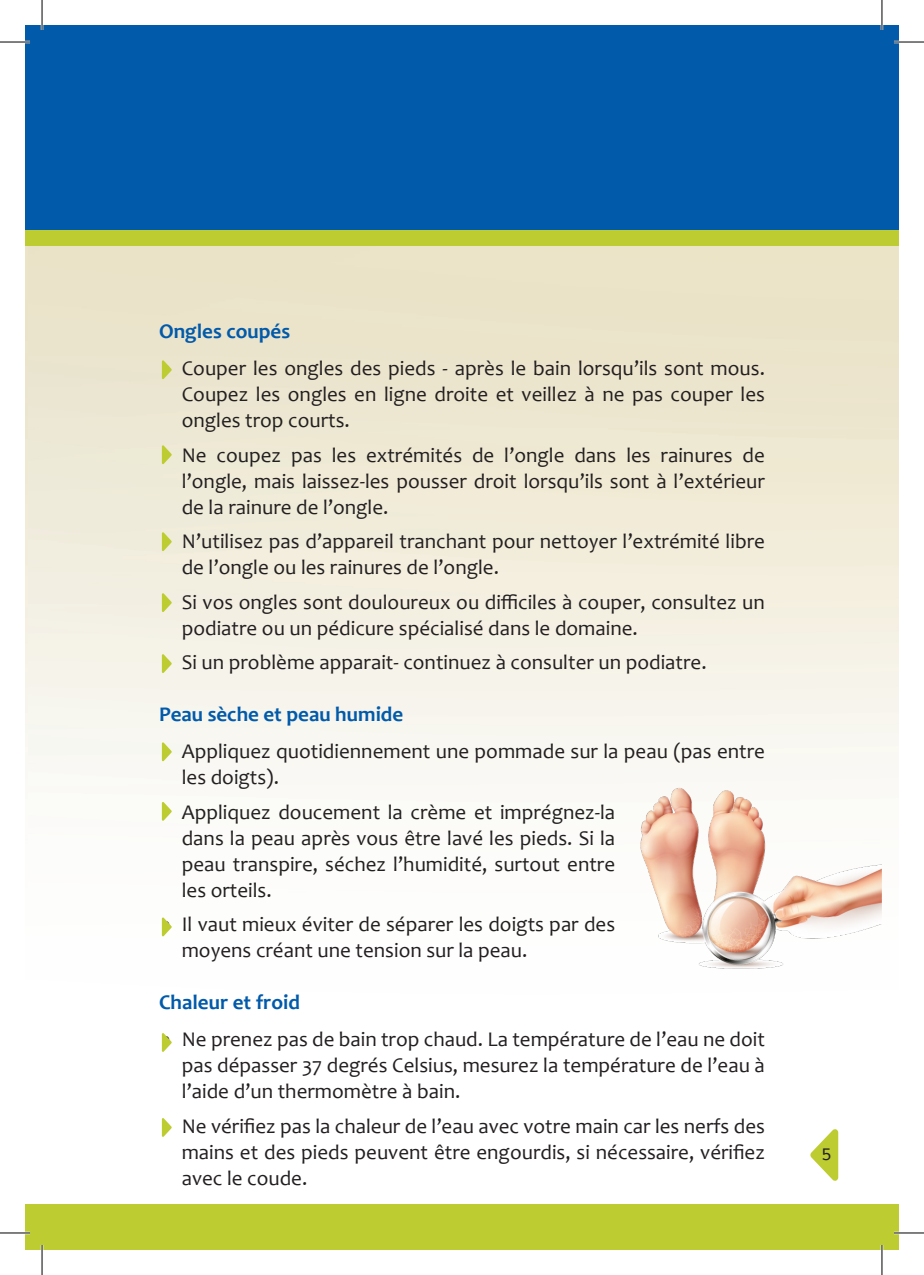
<style>
.page{position:relative;width:924px;height:1275px;background:#fff}
.page>*{position:absolute;margin:0;border:0;box-sizing:border-box;transform-origin:0 0}
.t1{font:21px/26px "Candara";color:#231f20;text-align:justify}
.t2{font:700 21px "Candara";color:#015aaa}
.t3{font:21px "Fb Typo Pas";color:#231f20}
</style>
<div class="page">
<img style="left:25px;top:245px;width:3px;height:534px">
<img style="left:28px;top:245px;width:870px;height:657px">
<div style="left:25px;top:25px;width:873px;height:205px;background:#015aaa"></div>
<div style="left:25px;top:230px;width:873px;height:15px;background:#bdcd31"></div>
<div style="left:25px;top:1204px;width:873px;height:46px;background:#bdcd31"></div>
<svg style="left:810px;top:1129px;width:27px;height:52px"></svg>
<svg style="left:162px;top:360px;width:10px;height:19px"></svg>
<svg style="left:162px;top:1033px;width:10px;height:19px"></svg>
<svg style="left:162px;top:532px;width:10px;height:19px"></svg>
<svg style="left:162px;top:593px;width:10px;height:19px"></svg>
<svg style="left:162px;top:742px;width:10px;height:19px"></svg>
<svg style="left:162px;top:654px;width:10px;height:19px"></svg>
<svg style="left:162px;top:802px;width:10px;height:19px"></svg>
<svg style="left:162px;top:917px;width:10px;height:19px"></svg>
<svg style="left:162px;top:445px;width:10px;height:19px"></svg>
<svg style="left:162px;top:1118px;width:10px;height:19px"></svg>
<img style="left:626px;top:772px;width:255px;height:197px">
<hr style="left:0;top:41px;width:30px;height:2px;background:#fff">
<hr style="left:893px;top:41px;width:30px;height:2px;background:#fff">
<hr style="left:0;top:1231px;width:30px;height:3px;background:#fff">
<hr style="left:893px;top:1231px;width:30px;height:3px;background:#fff">
<hr style="left:41px;top:0;width:2px;height:30px;background:#fff">
<hr style="left:41px;top:1245px;width:2px;height:30px;background:#fff">
<hr style="left:880px;top:0;width:2px;height:30px;background:#fff">
<hr style="left:880px;top:1245px;width:2px;height:30px;background:#fff">
<hr style="left:0;top:42px;width:30px;height:1px;background:#000">
<hr style="left:893px;top:42px;width:30px;height:1px;background:#000">
<hr style="left:0;top:1232px;width:30px;height:1px;background:#000">
<hr style="left:893px;top:1232px;width:30px;height:1px;background:#000">
<hr style="left:42px;top:0;width:1px;height:30px;background:#000">
<hr style="left:42px;top:1245px;width:1px;height:30px;background:#000">
<hr style="left:881px;top:0;width:1px;height:30px;background:#000">
<hr style="left:881px;top:1245px;width:1px;height:30px;background:#000">
<p class="t2" style="left:159px;top:318px;width:133px">Ongles coupés</p>
<p class="t1" style="left:182px;top:355px;width:584px;text-indent:-23px">• Couper les ongles des pieds - après le bain lorsqu’ils sont mous.<br>Coupez les ongles en ligne droite et veillez à ne pas couper les ongles trop courts.</p>
<p class="t1" style="left:182px;top:442px;width:584px;text-indent:-23px">• Ne coupez pas les extrémités de l’ongle dans les rainures de l’ongle, mais laissez-les pousser droit lorsqu’ils sont à l’extérieur de la rainure de l’ongle.</p>
<p class="t1" style="left:182px;top:528px;width:584px;text-indent:-23px">• N’utilisez pas d’appareil tranchant pour nettoyer l’extrémité libre de l’ongle ou les rainures de l’ongle.</p>
<p class="t1" style="left:182px;top:589px;width:584px;text-indent:-23px">• Si vos ongles sont douloureux ou difficiles à couper, consultez un podiatre ou un pédicure spécialisé dans le domaine.</p>
<p class="t1" style="left:159px;top:649px;width:549px">• Si un problème apparait- continuez à consulter un podiatre.</p>
<p class="t2" style="left:159px;top:701px;width:245px">Peau sèche et peau humide</p>
<p class="t1" style="left:182px;top:738px;width:584px;text-indent:-23px">• Appliquez quotidiennement une pommade sur la peau (pas entre les doigts).</p>
<p class="t1" style="left:182px;top:799px;width:435px;text-indent:-23px">• Appliquez doucement la crème et imprégnez-la dans la peau après vous être lavé les pieds. Si la peau transpire, séchez l’humidité, surtout entre les orteils.</p>
<p class="t1" style="left:182px;top:911px;width:435px;text-indent:-23px">• Il vaut mieux éviter de séparer les doigts par des moyens créant une tension sur la peau.</p>
<p class="t2" style="left:159px;top:989px;width:142px">Chaleur et froid</p>
<p class="t1" style="left:182px;top:1026px;width:584px;text-indent:-23px">• Ne prenez pas de bain trop chaud. La température de l’eau ne doit pas dépasser 37 degrés Celsius, mesurez la température de l’eau à l’aide d’un thermomètre à bain.</p>
<p class="t1" style="left:182px;top:1112px;width:584px;text-indent:-23px">• Ne vérifiez pas la chaleur de l’eau avec votre main car les nerfs des mains et des pieds peuvent être engourdis, si nécessaire, vérifiez avec le coude.</p>
<p class="t3" style="left:821px;top:1143px;width:11px">5</p>
</div>
